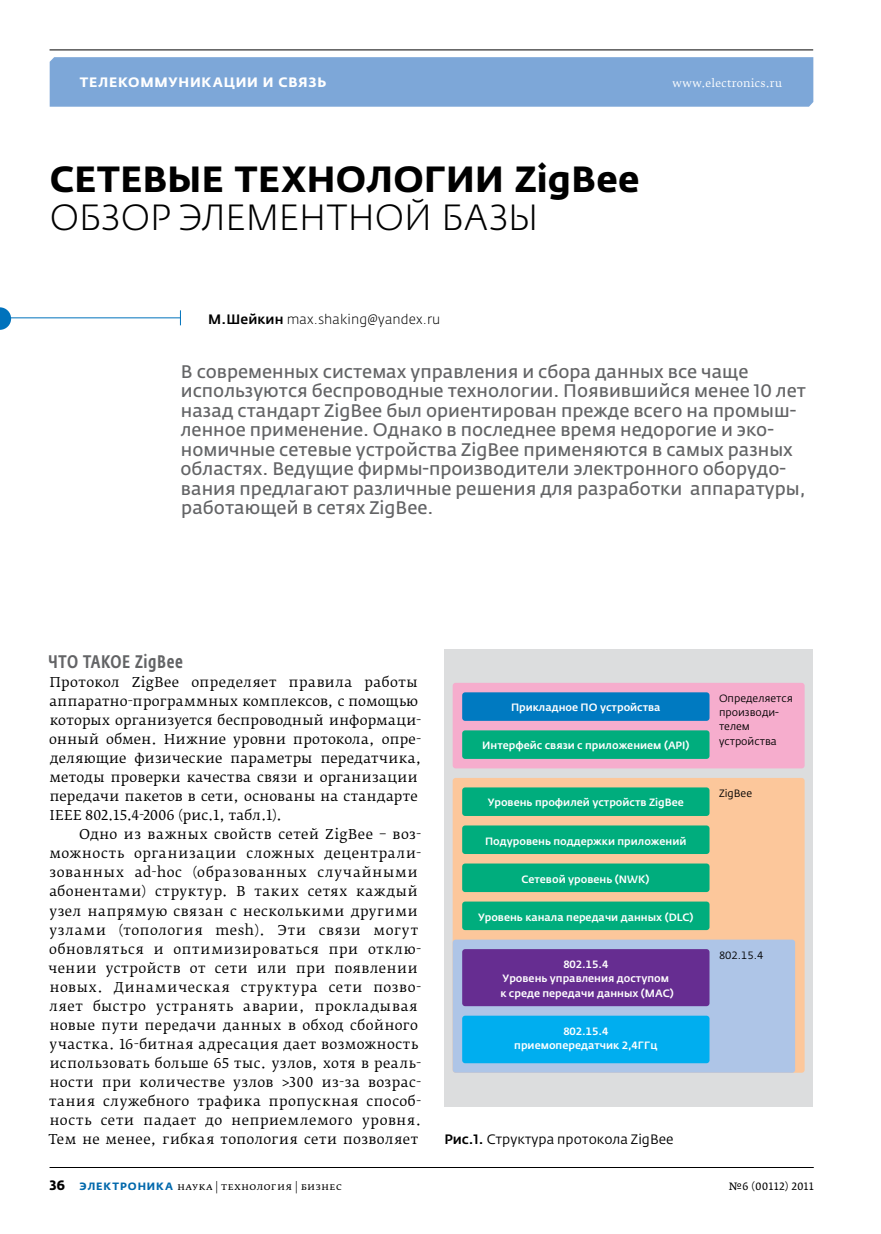
<style>
.page{position:relative;width:881px;height:1234px;background:#fff}
.page>*{position:absolute;margin:0;border:0;box-sizing:border-box;transform-origin:0 0}
.t1{font:700 36px "Fedra Sans Pro";letter-spacing:.01em;color:#000}
.t2{font:300 36px "Fedra Sans Pro";letter-spacing:-.01em;color:#000}
.t3{font:18px/19.5px "Fedra Sans Pro";color:#636466}
.t4{font:500 18px "Fedra Sans Cond Pro";letter-spacing:.03em;color:#636466}
.t5{font:13.5px/19px "Fedra Serif B Pro";letter-spacing:.035em;color:#000}
.t6{font:13.5px "Fedra Sans Pro";color:#000}
.t7{font:300 13.5px "Fedra Sans Pro";letter-spacing:.01em;color:#000}
.t8{font:700 13.5px "Fedra Sans Alt Pro";letter-spacing:.055em;color:#fff}
.t9{font:500 10.5px/14.2px "Fedra Sans Pro";color:#fff;text-align:center}
.t10{font:10.5px/14.2px "Fedra Sans Pro";color:#000}
.t11{font:10.5px "Fedra Serif B Pro";letter-spacing:.035em;color:#000}
.t12{font:10.5px "Fedra Serif B Pro";letter-spacing:.03em;color:#fff}
.t13{font:700 10.5px "Fedra Sans Alt Pro";color:#0068ac}
.t14{font:10.5px "Fedra Serif A Pro";letter-spacing:.03em;color:#000}
.s1{font-weight:500}
.s2{font-family:"Fedra Sans Pro";font-size:13.5px;color:#000}
</style>
<div class="page">
<div style="left:50px;top:57px;width:763px;height:50px;background:#7da7d8"></div>
<hr style="left:50px;top:49px;width:762px;height:1px;background:#000">
<hr style="left:50px;top:1166px;width:763px;height:1px;background:#000">
<svg style="left:180px;top:310px;width:1px;height:15px"></svg>
<hr style="left:2px;top:317px;width:179px;height:1px;background:#0072bc">
<svg style="left:0;top:307px;width:11px;height:23px"></svg>
<div style="left:444px;top:649px;width:368px;height:457px;background:#dcddde"></div>
<div style="left:452px;top:777px;width:352px;height:295px;background:#fcc79b;border-radius:3px"></div>
<div style="left:452px;top:939px;width:342px;height:133px;background:#aec5e7;border-radius:3px"></div>
<div style="left:452px;top:682px;width:352px;height:86px;background:#f6adcd;border-radius:3px"></div>
<div style="left:462px;top:948px;width:247px;height:57px;background:#662d91;border-radius:3px"></div>
<div style="left:462px;top:692px;width:247px;height:28px;background:#007ac1;border-radius:3px"></div>
<div style="left:462px;top:730px;width:247px;height:28px;background:#00ad7d;border-radius:3px"></div>
<div style="left:462px;top:787px;width:247px;height:28px;background:#00ad7d;border-radius:3px"></div>
<div style="left:462px;top:1015px;width:247px;height:47px;background:#00aeef;border-radius:3px"></div>
<div style="left:462px;top:825px;width:247px;height:28px;background:#00ad7d;border-radius:3px"></div>
<div style="left:462px;top:863px;width:247px;height:28px;background:#00ad7d;border-radius:3px"></div>
<div style="left:462px;top:901px;width:247px;height:28px;background:#00ad7d;border-radius:3px"></div>
<p class="t8" style="left:80px;top:74px;width:248px">Телекоммуникации и связь</p>
<p class="t12" style="left:672px;top:77px;width:111px">www.electronics.ru</p>
<h1 class="t1" style="left:50px;top:157px;width:591px">Сетевые технологии ZigBee</h1>
<h1 class="t2" style="left:50px;top:195px;width:490px">Обзор элементной базы</h1>
<p class="t7" style="left:208px;top:310px;width:233px"><span class="s1">М.Шейкин</span> max.shaking@yandex.ru</p>
<p class="t3" style="left:180px;top:361px;width:626px">В современных системах управления и сбора данных все чаще используются беспроводные технологии. Появившийся менее 10 лет назад стандарт ZigBee был ориентирован прежде всего на промыш&shy;ленное применение. Однако в последнее время недорогие и эко&shy;номичные сетевые устройства ZigBee применяются в самых разных областях. Ведущие фирмы-производители электронного оборудо&shy;вания предлагают различные решения для разработки аппаратуры, работающей в сетях ZigBee.</p>
<h2 class="t4" style="left:48px;top:650px;width:136px">Что такое ZigBee</h2>
<p class="t5" style="left:49px;top:672px;width:373px">Протокол ZigBee определяет правила работы аппаратно-программных комплексов, с помощью которых организуется беспроводный информаци&shy;онный обмен. Нижние уровни протокола, опре&shy;деляющие физические параметры передатчика, методы проверки качества связи и организации передачи пакетов в сети, основаны на стандарте IEEE 802.15.4-2006 (рис.1, табл.1).</p>
<p class="t5" style="left:48px;top:825px;width:374px;text-indent:31px">Одно из важных свойств сетей ZigВee – воз&shy;можность организации сложных децентрали&shy;зованных ad-hoc (образованных случайными абонентами) структур. В таких сетях каждый узел напрямую связан с несколькими другими узлами (топология mesh). Эти связи могут обновляться и оптимизироваться при отклю&shy;чении устройств от сети или при появлении новых. Динамическая структура сети позво&shy;ляет быстро устранять аварии, прокладывая новые пути передачи данных в обход сбойного участка. 16-битная адресация дает возможность использовать больше 65 тыс. узлов, хотя в реаль&shy;ности при количестве узлов &gt;300 из-за возрас&shy;тания служебного трафика пропускная способ&shy;ность сети падает до неприемлемого уровня.<br>Тем не менее, гибкая топология сети позволяет</p>
<p class="t9" style="left:511px;top:700px;width:151px">Прикладное ПО устройства</p>
<p class="t10" style="left:718px;top:691px;width:75px">Определяется производи&shy;телем устройства</p>
<p class="t9" style="left:482px;top:738px;width:209px">Интерфейс связи с приложением (API)</p>
<p class="t9" style="left:487px;top:795px;width:198px">Уровень профилей устройств ZigBee</p>
<p class="t9" style="left:485px;top:833px;width:203px">Подуровень поддержки приложений</p>
<p class="t9" style="left:521px;top:871px;width:129px">Сетевой уровень (NWK)</p>
<p class="t9" style="left:478px;top:909px;width:217px">Уровень канала передачи данных (DLC)</p>
<p class="t9" style="left:500px;top:957px;width:175px">802.15.4<br>Уровень управления доступом к среде передачи данных (MAC)</p>
<p class="t9" style="left:514px;top:1023px;width:144px">802.15.4 приемопередатчик 2,4ГГц</p>
<p class="t10" style="left:718px;top:786px;width:35px">ZigBee</p>
<p class="t10" style="left:718px;top:947px;width:46px">802.15.4</p>
<p class="t6" style="left:444px;top:1130px;width:230px"><span class="s1">Рис.1.</span> Структура протокола ZigBee</p>
<p class="t13" style="left:50px;top:1179px;width:48px"><span class="s2">36</span> ЭЛЕК</p>
<p class="t13" style="left:112px;top:1179px;width:26px">ТРОНИКА</p>
<p class="t11" style="left:177px;top:1179px;width:166px">наука | технология | бизнес</p>
<p class="t14" style="left:728px;top:1179px;width:86px">№6 (00112) 2011</p>
</div>
